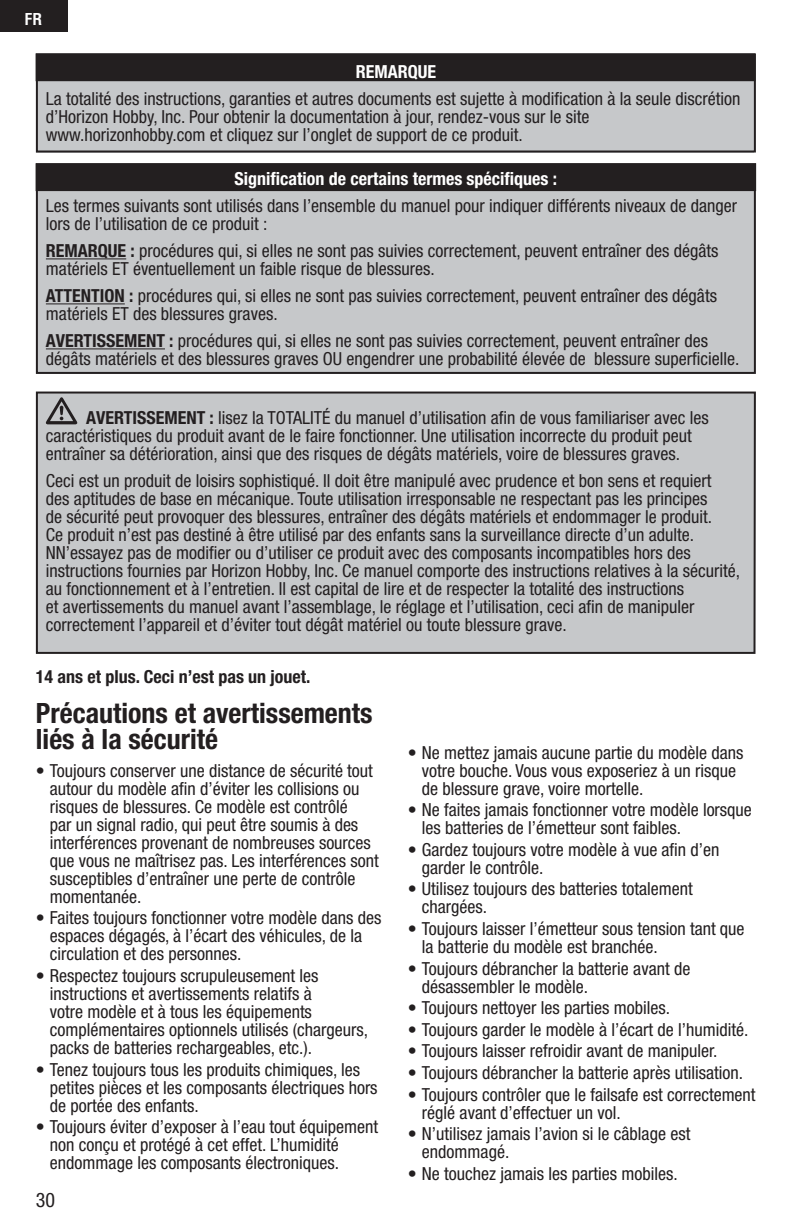
<style>
.page{position:relative;width:792px;height:1224px;background:#fff}
.page>*{position:absolute;margin:0;border:0;box-sizing:border-box;transform-origin:0 0}
.t1{font:700 condensed 28px/26px "Helvetica Neue LT Std";color:#231f20}
.t2{font:condensed 20px "Helvetica Neue LT Std";color:#231f20}
.t3{font:condensed 18px/18px "Helvetica Neue LT Std";color:#231f20}
.t4{font:700 condensed 18px "Helvetica Neue LT Std";color:#fff}
.t5{font:700 condensed 18px "Helvetica Neue LT Std";color:#231f20}
.t6{font:700 condensed 16px "Helvetica LT Std";color:#fff}
.s1{font-weight:700}
</style>
<div class="page">
<div style="left:0;top:0;width:67px;height:31px;background:#231f20"></div>
<div style="left:36px;top:177px;width:718px;height:197px;background:#c6c8ca"></div>
<div style="left:36px;top:164px;width:720px;height:27px;background:#231f20"></div>
<div style="left:36px;top:54px;width:718px;height:99px;background:#c6c8ca"></div>
<div style="left:36px;top:54px;width:719px;height:27px;background:#231f20"></div>
<div style="left:36px;top:54px;width:720px;height:99px;border:2px solid #231f20"></div>
<hr style="left:46px;top:258px;width:80px;height:1px;background:#231f20">
<hr style="left:46px;top:303px;width:79px;height:1px;background:#231f20">
<hr style="left:46px;top:348px;width:119px;height:1px;background:#231f20">
<div style="left:36px;top:163px;width:720px;height:211px;border:2px solid #231f20"></div>
<div style="left:37px;top:393px;width:718px;height:260px;background:#c6c8ca"></div>
<svg style="left:46px;top:397px;width:31px;height:27px"></svg>
<div style="left:36px;top:392px;width:720px;height:262px;border:2px solid #231f20"></div>
<p class="t6" style="left:25px;top:14px;width:19px">FR</p>
<p class="t4" style="left:356px;top:65px;width:82px">REMARQUE</p>
<p class="t3" style="left:46px;top:92px;width:696px">La totalité des instructions, garanties et autres documents est sujette à modification à la seule discrétion d’Horizon Hobby, Inc. Pour obtenir la documentation à jour, rendez-vous sur le site www.horizonhobby.com et cliquez sur l’onglet de support de ce produit.</p>
<p class="t4" style="left:235px;top:172px;width:324px">Signification de certains termes spécifiques :</p>
<p class="t3" style="left:46px;top:199px;width:693px">Les termes suivants sont utilisés dans l’ensemble du manuel pour indiquer différents niveaux de danger lors de l’utilisation de ce produit :</p>
<p class="t3" style="left:46px;top:244px;width:674px"><span class="s1">REMARQUE :</span> procédures qui, si elles ne sont pas suivies correctement, peuvent entraîner des dégâts matériels ET éventuellement un faible risque de blessures.</p>
<p class="t3" style="left:46px;top:289px;width:673px"><span class="s1">ATTENTION :</span> procédures qui, si elles ne sont pas suivies correctement, peuvent entraîner des dégâts matériels ET des blessures graves.</p>
<p class="t3" style="left:46px;top:334px;width:695px"><span class="s1">AVERTISSEMENT :</span> procédures qui, si elles ne sont pas suivies correctement, peuvent entraîner des dégâts matériels et des blessures graves OU engendrer une probabilité élevée de blessure superficielle.</p>
<p class="t3" style="left:46px;top:411px;width:664px;text-indent:40px"><span class="s1">AVERTISSEMENT :</span> lisez la TOTALITÉ du manuel d’utilisation afin de vous familiariser avec les caractéristiques du produit avant de le faire fonctionner. Une utilisation incorrecte du produit peut entraîner sa détérioration, ainsi que des risques de dégâts matériels, voire de blessures graves.</p>
<p class="t3" style="left:46px;top:474px;width:696px">Ceci est un produit de loisirs sophistiqué. Il doit être manipulé avec prudence et bon sens et requiert<br>des aptitudes de base en mécanique. Toute utilisation irresponsable ne respectant pas les principes<br>de sécurité peut provoquer des blessures, entraîner des dégâts matériels et endommager le produit.<br>Ce produit n’est pas destiné à être utilisé par des enfants sans la surveillance directe d’un adulte.<br>NN’essayez pas de modifier ou d’utiliser ce produit avec des composants incompatibles hors des instructions fournies par Horizon Hobby, Inc. Ce manuel comporte des instructions relatives à la sécurité, au fonctionnement et à l’entretien. Il est capital de lire et de respecter la totalité des instructions<br>et avertissements du manuel avant l’assemblage, le réglage et l’utilisation, ceci afin de manipuler correctement l’appareil et d’éviter tout dégât matériel ou toute blessure grave.</p>
<p class="t5" style="left:36px;top:670px;width:276px">14 ans et plus. Ceci n’est pas un jouet.</p>
<h1 class="t1" style="left:36px;top:703px;width:338px">Précautions et avertissements liés à la sécurité</h1>
<p class="t3" style="left:50px;top:764px;width:331px;text-indent:-14px">• Toujours conserver une distance de sécurité tout autour du modèle afin d’éviter les collisions ou risques de blessures. Ce modèle est contrôlé<br>par un signal radio, qui peut être soumis à des interférences provenant de nombreuses sources que vous ne maîtrisez pas. Les interférences sont susceptibles d’entraîner une perte de contrôle momentanée.</p>
<p class="t3" style="left:50px;top:911px;width:333px;text-indent:-14px">• Faites toujours fonctionner votre modèle dans des espaces dégagés, à l’écart des véhicules, de la circulation et des personnes.</p>
<p class="t3" style="left:50px;top:969px;width:320px;text-indent:-14px">• Respectez toujours scrupuleusement les instructions et avertissements relatifs à<br>votre modèle et à tous les équipements complémentaires optionnels utilisés (chargeurs, packs de batteries rechargeables, etc.).</p>
<p class="t3" style="left:50px;top:1062px;width:329px;text-indent:-14px">• Tenez toujours tous les produits chimiques, les petites pièces et les composants électriques hors de portée des enfants.</p>
<p class="t3" style="left:50px;top:1120px;width:330px;text-indent:-14px">• Toujours éviter d’exposer à l’eau tout équipement non conçu et protégé à cet effet. L’humidité endommage les composants électroniques.</p>
<p class="t3" style="left:422px;top:745px;width:323px;text-indent:-14px">• Ne mettez jamais aucune partie du modèle dans votre bouche. Vous vous exposeriez à un risque de blessure grave, voire mortelle.</p>
<p class="t3" style="left:422px;top:803px;width:332px;text-indent:-14px">• Ne faites jamais fonctionner votre modèle lorsque les batteries de l’émetteur sont faibles.</p>
<p class="t3" style="left:422px;top:843px;width:299px;text-indent:-14px">• Gardez toujours votre modèle à vue afin d’en garder le contrôle.</p>
<p class="t3" style="left:422px;top:882px;width:273px;text-indent:-14px">• Utilisez toujours des batteries totalement chargées.</p>
<p class="t3" style="left:422px;top:922px;width:324px;text-indent:-14px">• Toujours laisser l’émetteur sous tension tant que la batterie du modèle est branchée.</p>
<p class="t3" style="left:422px;top:961px;width:270px;text-indent:-14px">• Toujours débrancher la batterie avant de désassembler le modèle.</p>
<p class="t3" style="left:408px;top:1001px;width:264px">• Toujours nettoyer les parties mobiles.</p>
<p class="t3" style="left:408px;top:1023px;width:342px">• Toujours garder le modèle à l’écart de l’humidité.</p>
<p class="t3" style="left:408px;top:1044px;width:311px">• Toujours laisser refroidir avant de manipuler.</p>
<p class="t3" style="left:408px;top:1066px;width:337px">• Toujours débrancher la batterie après utilisation.</p>
<p class="t3" style="left:422px;top:1087px;width:335px;text-indent:-14px">• Toujours contrôler que le failsafe est correctement réglé avant d’effectuer un vol.</p>
<p class="t3" style="left:422px;top:1127px;width:270px;text-indent:-14px">• N’utilisez jamais l’avion si le câblage est endommagé.</p>
<p class="t3" style="left:408px;top:1167px;width:271px">• Ne touchez jamais les parties mobiles.</p>
<p class="t2" style="left:36px;top:1192px;width:21px">30</p>
</div>
